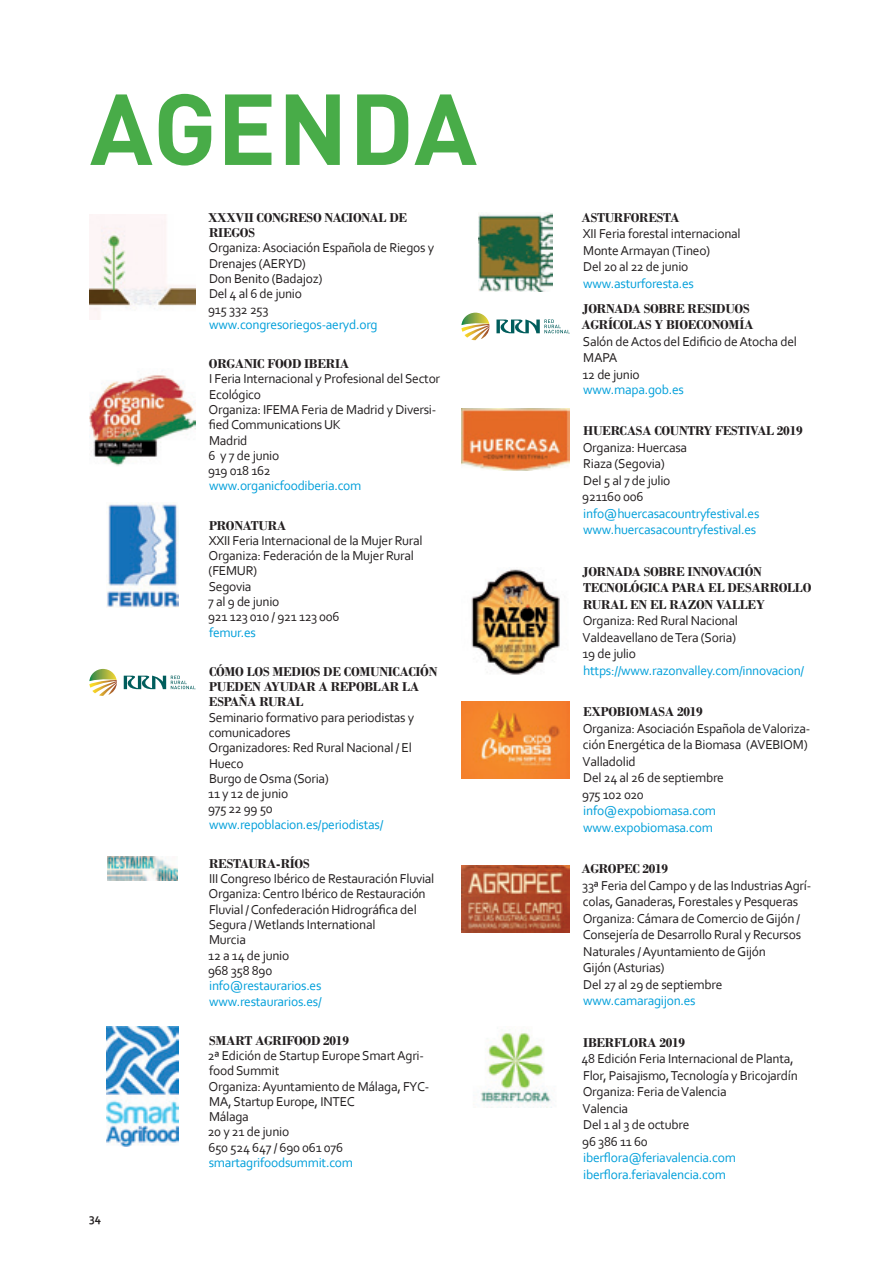
<style>
.page{position:relative;width:893px;height:1263px;background:#fff}
.page>*{position:absolute;margin:0;border:0;box-sizing:border-box;transform-origin:0 0}
.t1{font:700 99px "DIN Pro";letter-spacing:.01em;color:#48ac48}
.t2{font:13.5px/15.3px "Corbel";letter-spacing:-.02em;color:#231f20}
.t3{font:13.5px/16.5px "Corbel";letter-spacing:-.02em;color:#009fda}
.t4{font:700 13.5px/15.3px "Bodoni";letter-spacing:-.02em;color:#231f20}
.t5{font:700 12px "Corbel";color:#231f20}
</style>
<div class="page">
<img style="left:107px;top:504px;width:72px;height:103px">
<img style="left:107px;top:857px;width:71px;height:23px">
<img style="left:461px;top:702px;width:109px;height:76px">
<img style="left:471px;top:569px;width:89px;height:106px">
<img style="left:461px;top:865px;width:109px;height:67px">
<img style="left:480px;top:1029px;width:71px;height:78px">
<svg style="left:124px;top:676px;width:72px;height:13px"></svg>
<svg style="left:89px;top:669px;width:28px;height:27px"></svg>
<img style="left:89px;top:370px;width:107px;height:96px">
<img style="left:89px;top:215px;width:107px;height:104px">
<img style="left:479px;top:213px;width:74px;height:78px">
<svg style="left:496px;top:319px;width:74px;height:14px"></svg>
<svg style="left:461px;top:313px;width:28px;height:27px"></svg>
<img style="left:461px;top:408px;width:109px;height:63px">
<img style="left:106px;top:1026px;width:73px;height:120px">
<h1 class="t1" style="left:90px;top:62px;width:389px">AGENDA</h1>
<p class="t5" style="left:89px;top:1211px;width:13px">34</p>
<p class="t4" style="left:208px;top:210px;width:201px">XXXVII CONGRESO NACIONAL DE<br>RIEGOS</p>
<p class="t2" style="left:208px;top:240px;width:228px">Organiza: Asociación Española de Riegos y<br>Drenajes (AERYD)<br>Don Benito (Badajoz)<br>Del 4 al 6 de junio<br>915 332 253</p>
<p class="t3" style="left:209px;top:316px;width:170px">www.congresoriegos-aeryd.org</p>
<p class="t4" style="left:209px;top:356px;width:142px">ORGANIC FOOD IBERIA</p>
<p class="t2" style="left:208px;top:371px;width:234px">I Feria Internacional y Profesional del Sector<br>Ecológico<br>Organiza: IFEMA Feria de Madrid y Diversi&shy;fied Communications UK<br>Madrid<br>6 y 7 de junio<br>919 018 162</p>
<p class="t3" style="left:209px;top:477px;width:154px">www.organicfoodiberia.com</p>
<p class="t4" style="left:209px;top:517px;width:79px">PRONATURA</p>
<p class="t2" style="left:208px;top:532px;width:216px">XXII Feria Internacional de la Mujer Rural<br>Organiza: Federación de la Mujer Rural (FEMUR)<br>Segovia<br>7 al 9 de junio<br>921 123 010 / 921 123 006</p>
<p class="t3" style="left:209px;top:624px;width:48px">femur.es</p>
<p class="t4" style="left:209px;top:664px;width:230px">CÓMO LOS MEDIOS DE COMUNICACIÓN<br>PUEDEN AYUDAR A REPOBLAR LA<br>ESPAÑA RURAL</p>
<p class="t2" style="left:208px;top:709px;width:208px">Seminario formativo para periodistas y comunicadores<br>Organizadores: Red Rural Nacional / El<br>Hueco<br>Burgo de Osma (Soria)<br>11 y 12 de junio<br>975 22 99 50</p>
<p class="t3" style="left:209px;top:816px;width:176px">www.repoblacion.es/periodistas/</p>
<p class="t4" style="left:209px;top:856px;width:102px">RESTAURA-RÍOS</p>
<p class="t2" style="left:208px;top:871px;width:228px">III Congreso Ibérico de Restauración Fluvial<br>Organiza: Centro Ibérico de Restauración<br>Fluvial / Confederación Hidrográfica del<br>Segura / Wetlands International<br>Murcia<br>12 a 14 de junio<br>968 358 890</p>
<p class="t3" style="left:209px;top:978px;width:114px;line-height:15.3px">info@restaurarios.es www.restaurarios.es/</p>
<p class="t4" style="left:209px;top:1032px;width:141px">SMART AGRIFOOD 2019</p>
<p class="t2" style="left:208px;top:1047px;width:223px">2ª Edición de Startup Europe Smart Agri&shy;food Summit<br>Organiza: Ayuntamiento de Málaga, FYC-<br>MA, Startup Europe, INTEC<br>Málaga<br>20 y 21 de junio<br>650 524 647 / 690 061 076</p>
<p class="t3" style="left:209px;top:1154px;width:146px">smartagrifoodsummit.com</p>
<p class="t4" style="left:581px;top:210px;width:99px">ASTURFORESTA</p>
<p class="t2" style="left:583px;top:225px;width:159px;line-height:16.5px">XII Feria forestal internacional<br>Monte Armayan (Tineo)<br>Del 20 al 22 de junio</p>
<p class="t3" style="left:583px;top:275px;width:112px">www.asturforesta.es</p>
<p class="t4" style="left:581px;top:300px;width:174px;line-height:16.5px">JORNADA SOBRE RESIDUOS<br>AGRÍCOLAS Y BIOECONOMÍA</p>
<p class="t2" style="left:582px;top:333px;width:216px;line-height:16.5px">Salón de Actos del Edificio de Atocha del<br>MAPA<br>12 de junio</p>
<p class="t3" style="left:583px;top:381px;width:102px">www.mapa.gob.es</p>
<p class="t4" style="left:583px;top:423px;width:221px">HUERCASA COUNTRY FESTIVAL 2019</p>
<p class="t2" style="left:582px;top:439px;width:107px;line-height:16.5px">Organiza: Huercasa<br>Riaza (Segovia)<br>Del 5 al 7 de julio<br>921160 006</p>
<p class="t3" style="left:583px;top:505px;width:178px">info@huercasacountryfestival.es www.huercasacountryfestival.es</p>
<p class="t4" style="left:582px;top:563px;width:231px;line-height:16.5px">JORNADA SOBRE INNOVACIÓN<br>TECNOLÓGICA PARA EL DESARROLLO<br>RURAL EN EL RAZON VALLEY</p>
<p class="t2" style="left:582px;top:612px;width:157px;line-height:16.5px">Organiza: Red Rural Nacional<br>Valdeavellano de Tera (Soria)<br>19 de julio</p>
<p class="t3" style="left:583px;top:662px;width:222px">https://www.razonvalley.com/innovacion/</p>
<p class="t4" style="left:583px;top:704px;width:121px">EXPOBIOMASA 2019</p>
<p class="t2" style="left:582px;top:720px;width:230px;line-height:16.5px">Organiza: Asociación Española de Valoriza&shy;ción Energética de la Biomasa (AVEBIOM)<br>Valladolid<br>Del 24 al 26 de septiembre<br>975 102 020</p>
<p class="t3" style="left:583px;top:802px;width:134px">info@expobiomasa.com www.expobiomasa.com</p>
<p class="t4" style="left:581px;top:861px;width:88px">AGROPEC 2019</p>
<p class="t2" style="left:582px;top:877px;width:231px;line-height:16.5px">33ª Feria del Campo y de las Industrias Agrí&shy;colas, Ganaderas, Forestales y Pesqueras Organiza: Cámara de Comercio de Gijón / Consejería de Desarrollo Rural y Recursos Naturales / Ayuntamiento de Gijón<br>Gijón (Asturias)<br>Del 27 al 29 de septiembre</p>
<p class="t3" style="left:583px;top:992px;width:114px">www.camaragijon.es</p>
<p class="t4" style="left:583px;top:1034px;width:103px">IBERFLORA 2019</p>
<p class="t2" style="left:582px;top:1050px;width:218px;line-height:16.5px">48 Edición Feria Internacional de Planta,<br>Flor, Paisajismo, Tecnología y Bricojardín<br>Organiza: Feria de Valencia<br>Valencia<br>Del 1 al 3 de octubre<br>96 386 11 60</p>
<p class="t3" style="left:583px;top:1149px;width:154px">iberflora@feriavalencia.com iberflora.feriavalencia.com</p>
</div>
